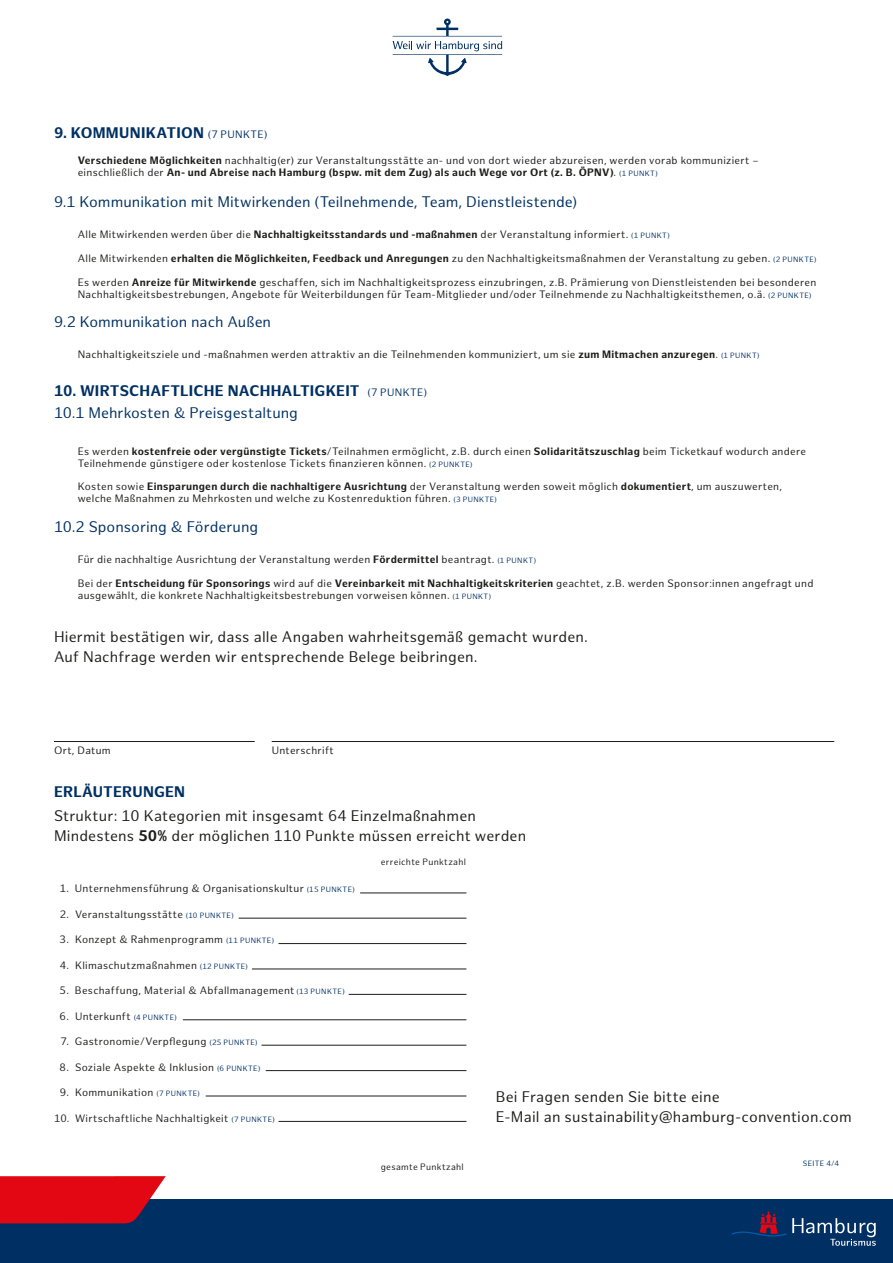
<style>
.page{position:relative;width:893px;height:1263px;background:#fff}
.page>*{position:absolute;margin:0;border:0;box-sizing:border-box;transform-origin:0 0}
.t1{font:15px/19.5px "Hamburg Sans";letter-spacing:.01em;color:#1d1d1b}
.t2{font:15px "Hamburg Sans";color:#003063}
.t3{font:700 15px/22.5px "Hamburg Sans";letter-spacing:.01em;color:#003063}
.t4{font:10.5px/12px "Hamburg Sans";letter-spacing:.025em;color:#1d1d1b}
.t5{font:9px "Hamburg Sans";letter-spacing:.035em;color:#1d1d1b}
.t6{font:7.5px "Hamburg Sans";letter-spacing:.04em;color:#003063}
.s1{font-weight:400;font-size:10.5px}
.s2{font-weight:700}
.s3{font-size:7.5px;color:#003063}
.s4{font-weight:400}
</style>
<div class="page">
<div style="left:0;top:1200px;width:893px;height:63px;background:#003063"></div>
<svg style="left:0;top:1176px;width:166px;height:47px;background:#d2101f"></svg>
<svg style="left:732px;top:1211px;width:54px;height:26px"></svg>
<svg style="left:792px;top:1218px;width:84px;height:28px"></svg>
<svg style="left:393px;top:19px;width:109px;height:57px"></svg>
<hr style="left:54px;top:741px;width:201px;height:1px;background:#1d1d1b">
<hr style="left:272px;top:741px;width:562px;height:1px;background:#1d1d1b">
<hr style="left:360px;top:893px;width:106px;height:1px;background:#1d1d1b">
<hr style="left:239px;top:918px;width:227px;height:1px;background:#1d1d1b">
<hr style="left:279px;top:943px;width:187px;height:1px;background:#1d1d1b">
<hr style="left:252px;top:969px;width:214px;height:1px;background:#1d1d1b">
<hr style="left:349px;top:994px;width:117px;height:1px;background:#1d1d1b">
<hr style="left:183px;top:1019px;width:283px;height:1px;background:#1d1d1b">
<hr style="left:261px;top:1045px;width:205px;height:1px;background:#1d1d1b">
<hr style="left:266px;top:1070px;width:200px;height:1px;background:#1d1d1b">
<hr style="left:206px;top:1096px;width:260px;height:1px;background:#1d1d1b">
<hr style="left:279px;top:1121px;width:187px;height:1px;background:#1d1d1b">
<h1 class="t3" style="left:54px;top:122px;width:215px">9. KOMMUNIKATION <span class="s1">(7 PUNKTE)</span></h1>
<p class="t4" style="left:78px;top:154px;width:683px"><span class="s2">Verschiedene Möglichkeiten</span> nachhaltig(er) zur Veranstaltungsstätte an- und von dort wieder abzureisen, werden vorab kommuniziert – einschließlich der <span class="s2">An- und Abreise nach Hamburg (bspw. mit dem Zug) als auch Wege vor Ort (z. B. ÖPNV)</span>. <span class="s3">(1 PUNKT)</span></p>
<h1 class="t2" style="left:54px;top:194px;width:525px">9.1 Kommunikation mit Mitwirkenden (Teilnehmende, Team, Dienstleistende)</h1>
<p class="t4" style="left:78px;top:229px;width:594px">Alle Mitwirkenden werden über die <span class="s2">Nachhaltigkeitsstandards und -maßnahmen</span> der Veranstaltung informiert. <span class="s3">(1 PUNKT)</span></p>
<p class="t4" style="left:78px;top:253px;width:740px">Alle Mitwirkenden <span class="s2">erhalten die Möglichkeiten, Feedback und Anregungen</span> zu den Nachhaltigkeitsmaßnahmen der Veranstaltung zu geben. <span class="s3">(2 PUNKTE)</span></p>
<p class="t4" style="left:78px;top:276px;width:740px">Es werden <span class="s2">Anreize für Mitwirkende</span> geschaffen, sich im Nachhaltigkeitsprozess einzubringen, z.B. Prämierung von Dienstleistenden bei besonderen<br>Nachhaltigkeitsbestrebungen, Angebote für Weiterbildungen für Team-Mitglieder und/oder Teilnehmende zu Nachhaltigkeitsthemen, o.ä. <span class="s3">(2 PUNKTE)</span></p>
<h1 class="t2" style="left:54px;top:313px;width:219px">9.2 Kommunikation nach Außen</h1>
<p class="t4" style="left:78px;top:349px;width:683px">Nachhaltigkeitsziele und -maßnahmen werden attraktiv an die Teilnehmenden kommuniziert, um sie <span class="s2">zum Mitmachen anzuregen</span>. <span class="s3">(1 PUNKT)</span></p>
<h1 class="t3" style="left:54px;top:380px;width:374px">10. WIRTSCHAFTLICHE NACHHALTIGKEIT <span class="s1">(7 PUNKTE)<br></span><span class="s4">10.1 Mehrkosten &amp; Preisgestaltung</span></h1>
<p class="t4" style="left:78px;top:445px;width:730px">Es werden <span class="s2">kostenfreie oder vergünstigte Tickets</span>/Teilnahmen ermöglicht, z.B. durch einen <span class="s2">Solidaritätszuschlag</span> beim Ticketkauf wodurch andere<br>Teilnehmende günstigere oder kostenlose Tickets finanzieren können. <span class="s3">(2 PUNKTE)</span></p>
<p class="t4" style="left:78px;top:481px;width:706px">Kosten sowie <span class="s2">Einsparungen durch die nachhaltigere Ausrichtung</span> der Veranstaltung werden soweit möglich <span class="s2">dokumentiert</span>, um auszuwerten, welche Maßnahmen zu Mehrkosten und welche zu Kostenreduktion führen. <span class="s3">(3 PUNKTE)</span></p>
<h1 class="t2" style="left:54px;top:518px;width:206px">10.2 Sponsoring &amp; Förderung</h1>
<p class="t4" style="left:78px;top:554px;width:460px">Für die nachhaltige Ausrichtung der Veranstaltung werden <span class="s2">Fördermittel</span> beantragt. <span class="s3">(1 PUNKT)</span></p>
<p class="t4" style="left:78px;top:578px;width:737px">Bei der <span class="s2">Entscheidung für Sponsorings</span> wird auf die <span class="s2">Vereinbarkeit mit Nachhaltigkeitskriterien</span> geachtet, z.B. werden Sponsor:innen angefragt und ausgewählt, die konkrete Nachhaltigkeitsbestrebungen vorweisen können. <span class="s3">(1 PUNKT)</span></p>
<h1 class="t1" style="left:54px;top:628px;width:535px">Hiermit bestätigen wir, dass alle Angaben wahrheitsgemäß gemacht wurden.<br>Auf Nachfrage werden wir entsprechende Belege beibringen.</h1>
<p class="t4" style="left:54px;top:745px;width:58px">Ort, Datum</p>
<p class="t4" style="left:272px;top:745px;width:64px">Unterschrift</p>
<h1 class="t3" style="left:54px;top:781px;width:133px">ERLÄUTERUNGEN</h1>
<h1 class="t1" style="left:54px;top:807px;width:474px">Struktur: 10 Kategorien mit insgesamt 64 Einzelmaßnahmen<br>Mindestens <span class="s2">50%</span> der möglichen 110 Punkte müssen erreicht werden</h1>
<p class="t4" style="left:60px;top:883px;width:297px">1. Unternehmensführung &amp; Organisationskultur <span class="s3">(15 PUNKTE)</span></p>
<p class="t4" style="left:60px;top:908px;width:176px">2. Veranstaltungsstätte <span class="s3">(10 PUNKTE)</span></p>
<p class="t4" style="left:60px;top:934px;width:216px">3. Konzept &amp; Rahmenprogramm <span class="s3">(11 PUNKTE)</span></p>
<p class="t4" style="left:60px;top:959px;width:190px">4. Klimaschutzmaßnahmen <span class="s3">(12 PUNKTE)</span></p>
<p class="t4" style="left:60px;top:985px;width:287px">5. Beschaffung, Material &amp; Abfallmanagement <span class="s3">(13 PUNKTE)</span></p>
<p class="t4" style="left:60px;top:1010px;width:119px">6. Unterkunft <span class="s3">(4 PUNKTE)</span></p>
<p class="t4" style="left:61px;top:1036px;width:199px">7. Gastronomie/Verpflegung <span class="s3">(25 PUNKTE)</span></p>
<p class="t4" style="left:60px;top:1061px;width:202px">8. Soziale Aspekte &amp; Inklusion <span class="s3">(6 PUNKTE)</span></p>
<p class="t4" style="left:60px;top:1087px;width:142px">9. Kommunikation <span class="s3">(7 PUNKTE)</span></p>
<p class="t4" style="left:54px;top:1112px;width:222px">10. Wirtschaftliche Nachhaltigkeit <span class="s3">(7 PUNKTE)</span></p>
<p class="t5" style="left:381px;top:857px;width:87px">erreichte Punktzahl</p>
<p class="t5" style="left:381px;top:1161px;width:84px">gesamte Punktzahl</p>
<h1 class="t1" style="left:496px;top:1088px;width:357px">Bei Fragen senden Sie bitte eine<br>E-Mail an sustainability@hamburg-convention.com</h1>
<p class="t6" style="left:803px;top:1159px;width:38px">SEITE 4/4</p>
</div>
